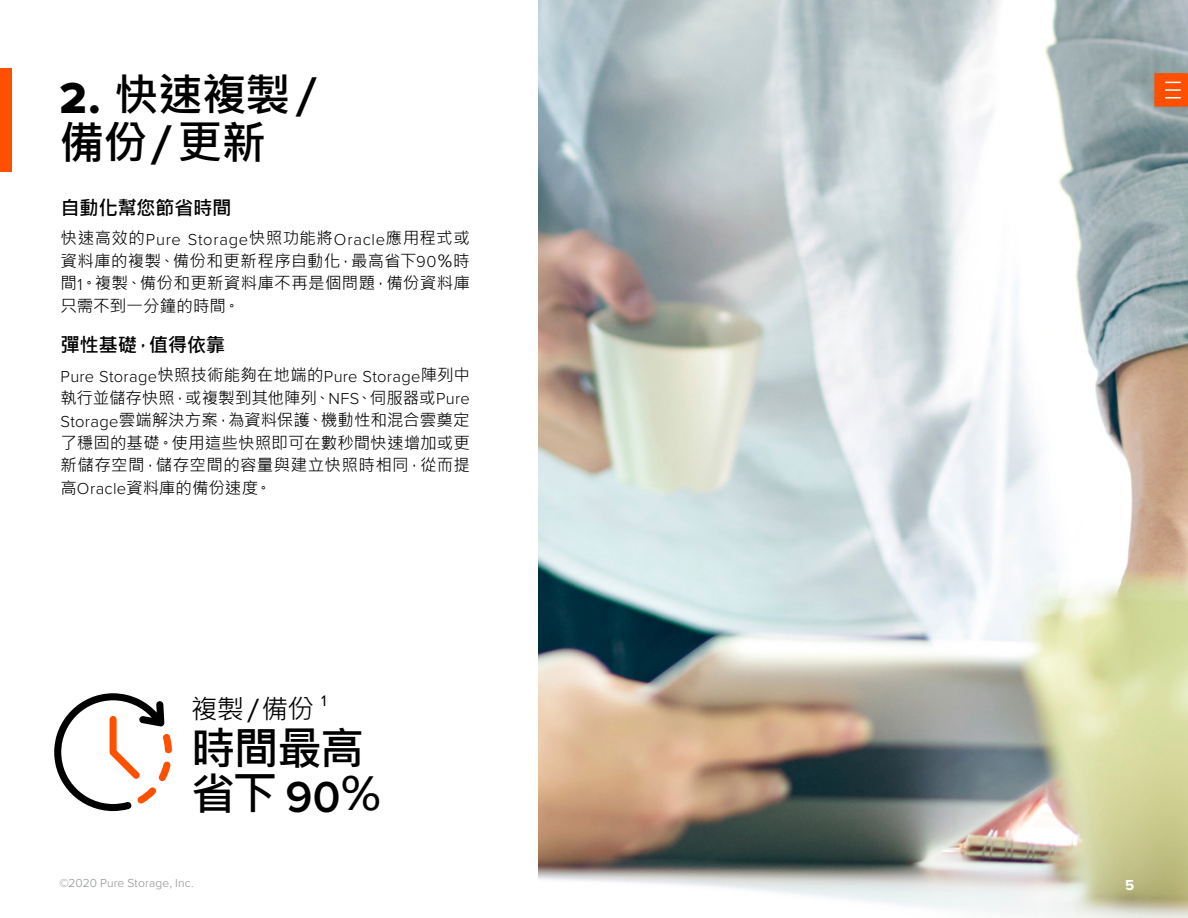
<style>
.page{position:relative;width:1188px;height:918px;background:#fff}
.page>*{position:absolute;margin:0;border:0;box-sizing:border-box;transform-origin:0 0}
.Heading_2{font:700 45px/48px "Microsoft Jheng Hei";letter-spacing:-.03em;color:#000}
.Body_text_33pt{font:700 45px/45px "Microsoft Jheng Hei";letter-spacing:-.05em;color:#000}
.Body_text_33pt-2{font:27px "Microsoft Jheng Hei";color:#000}
.Heading_3{font:700 19.5px "Microsoft Jheng Hei";letter-spacing:-.03em;color:#000}
.Body_text_11pt{font:16.5px/22.4px "Microsoft Jheng Hei";letter-spacing:.01em;color:#000;text-align:justify}
.Body_text_33pt-3{font:15.75px "Proxima Nova";color:#000}
.t1{font:700 15px "Proxima Nova";color:#fff}
.t2{font:300 12px "Proxima Nova";letter-spacing:.015em;color:#8b8d90}
.s1{font-family:"Proxima Nova Extrabld";font-weight:400}
.s2{font-family:"Proxima Nova";font-weight:300}
.s3{font-family:"Proxima Nova";font-weight:600}
</style>
<div class="page">
<img style="left:538px;top:0;width:650px;height:918px">
<div style="left:0;top:68px;width:12px;height:104px;background:#fe5000"></div>
<div style="left:1154px;top:73px;width:34px;height:34px;background:#fe5000"></div>
<svg style="left:1166px;top:82px;width:14px;height:1px"></svg>
<svg style="left:1166px;top:89px;width:14px;height:2px"></svg>
<svg style="left:1166px;top:97px;width:14px;height:1px"></svg>
<svg style="left:54px;top:693px;width:118px;height:118px"></svg>
<p class="Heading_2" style="left:60px;top:71px;width:271px"><span class="s1">2.</span> 快速複製／備份／更新</p>
<p class="Heading_3" style="left:61px;top:196px;width:173px">自動化幫您節省時間</p>
<p class="Body_text_11pt" style="left:61px;top:228px;width:411px">快速高效的<span class="s2">Pure Storage</span>快照功能將<span class="s2">Oracle</span>應用程式或資料庫的複製、備份和更新程序自動化，最高省下<span class="s2">90</span>％時間<span class="s2">1</span>。複製、備份和更新資料庫不再是個問題，備份資料庫只需不到一分鐘的時間。</p>
<p class="Heading_3" style="left:61px;top:332px;width:166px">彈性基礎，值得依靠</p>
<p class="Body_text_11pt" style="left:61px;top:364px;width:411px"><span class="s2">Pure Storage</span>快照技術能夠在地端的<span class="s2">Pure Storage</span>陣列中執行並儲存快照，或複製到其他陣列、<span class="s2">NFS</span>、伺服器或<span class="s2">Pure Storage</span>雲端解決方案，為資料保護、機動性和混合雲奠定了穩固的基礎。使用這些快照即可在數秒間快速增加或更新儲存空間，儲存空間的容量與建立快照時相同，從而提高<span class="s2">Oracle</span>資料庫的備份速度。</p>
<p class="Body_text_33pt-2" style="left:191px;top:692px;width:125px">複製／備份</p>
<p class="Body_text_33pt-3" style="left:321px;top:692px;width:7px">1</p>
<p class="Body_text_33pt" style="left:191px;top:726px;width:194px">時間最高省下 <span class="s3">90</span>％</p>
<p class="t2" style="left:59px;top:876px;width:136px">©2020 Pure Storage, Inc.</p>
<p class="t1" style="left:1125px;top:876px;width:11px">5</p>
</div>
